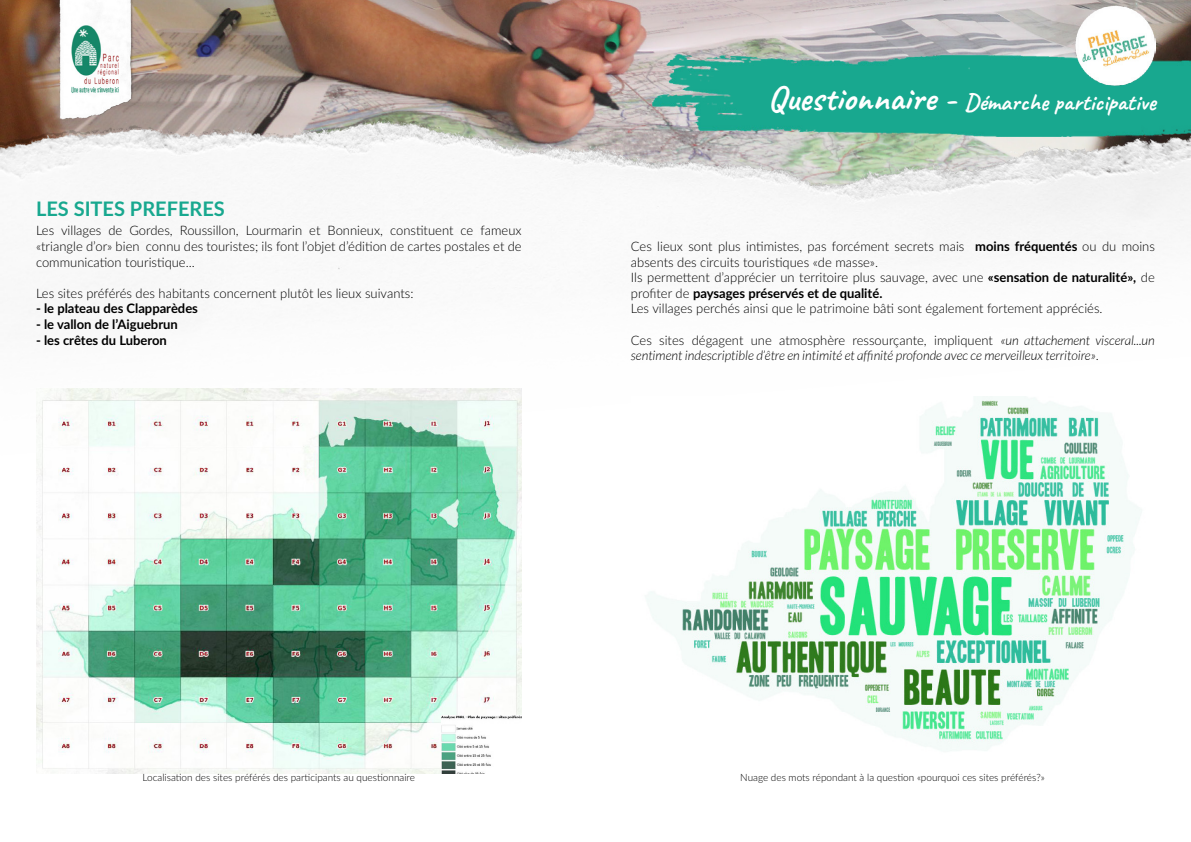
<style>
.page{position:relative;width:1191px;height:842px;background:#fff}
.page>*{position:absolute;margin:0;border:0;box-sizing:border-box;transform-origin:0 0}
.t1{font:700 24px "Caveat";color:#fff}
.t2{font:700 20px "Lato";color:#18a88f}
.t3{font:300 13px/15.6px "Lato";color:#000;text-align:justify}
.t4{font:italic 300 13px/15.6px "Lato";color:#000}
.t5{font:700 13px "Lato";color:#000}
.t6{font:300 10px "Lato";color:#000}
.s1{font-size:36px}
.s2{font-weight:700}
.s3{font-style:normal}
</style>
<div class="page">
<img style="left:0;top:0;width:1191px;height:66px">
<img style="left:0;top:66px;width:1191px;height:331px">
<img style="left:31px;top:0;width:128px;height:151px">
<img style="left:652px;top:55px;width:539px;height:82px">
<img style="left:1075px;top:5px;width:80px;height:81px">
<img style="left:646px;top:397px;width:496px;height:354px">
<img style="left:36px;top:389px;width:486px;height:384px">
<img style="left:442px;top:715px;width:80px;height:58px">
<h2 class="t2" style="left:36px;top:194px;width:190px">les sites preferes</h2>
<p class="t3" style="left:36px;top:222px;width:487px">Les villages de Gordes, Roussillon, Lourmarin et Bonnieux, constituent ce fameux «triangle d’or» bien connu des touristes; ils font l’objet d’édition de cartes postales et de communication touristique...</p>
<p class="t3" style="left:36px;top:285px;width:379px">Les sites préférés des habitants concernent plutôt les lieux suivants:</p>
<p class="t5" style="left:36px;top:299px;width:163px">- le plateau des Clapparèdes</p>
<p class="t5" style="left:36px;top:315px;width:143px">- le vallon de l’Aiguebrun</p>
<p class="t5" style="left:36px;top:330px;width:132px">- les crêtes du Luberon</p>
<h1 class="t1" style="left:768px;top:87px;width:389px"><span class="s1">Questionnaire -</span> Démarche participative</h1>
<p class="t3" style="left:631px;top:238px;width:525px;text-align:left">Ces lieux sont plus intimistes, pas forcément secrets mais <span class="s2">moins fréquentés</span> ou du moins absents des circuits touristiques «de masse».<br>Ils permettent d’apprécier un territoire plus sauvage, avec une <span class="s2">«sensation de naturalité»,</span> de profiter de <span class="s2">paysages préservés et de qualité.<br></span>Les villages perchés ainsi que le patrimoine bâti sont également fortement appréciés.</p>
<p class="t4" style="left:631px;top:332px;width:525px"><span class="s3">Ces sites dégagent une atmosphère ressourçante, impliquent</span> «un attachement visceral...un sentiment indescriptible d’être en intimité et affinité profonde avec ce merveilleux territoire»<span class="s3">.</span></p>
<p class="t6" style="left:143px;top:771px;width:274px">Localisation des sites préférés des participants au questionnaire</p>
<p class="t6" style="left:740px;top:771px;width:306px">Nuage des mots répondant à la question «pourquoi ces sites préférés?»</p>
</div>
